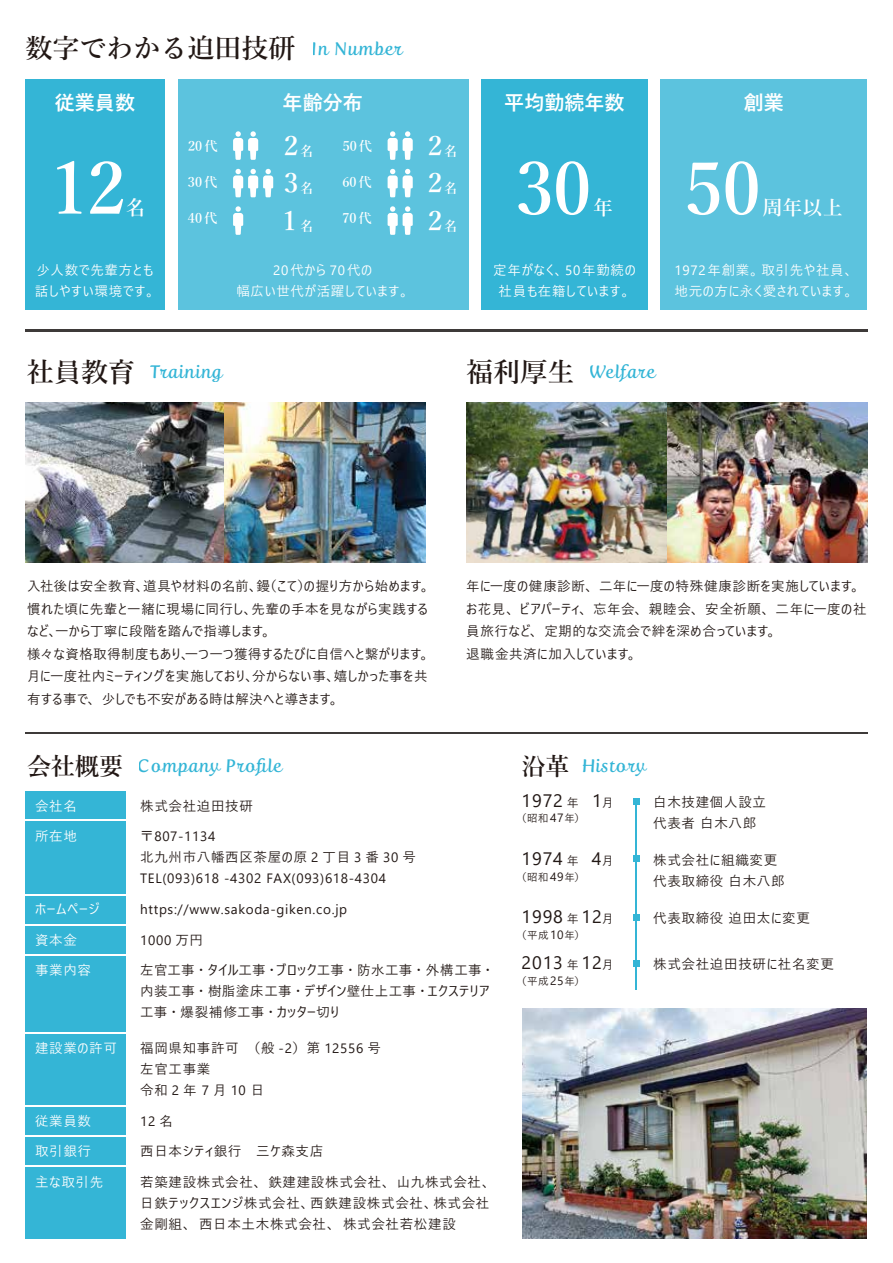
<style>
.page{position:relative;width:893px;height:1263px;background:#fff}
.page>*{position:absolute;margin:0;border:0;box-sizing:border-box;transform-origin:0 0}
.t1{font:600 72px "Yu Mincho";color:#fff}
.t2{font:600 27px "Yu Mincho";color:#221815}
.t3{font:600 27px "Yu Mincho";color:#fff}
.t4{font:600 24px "Yu Mincho";color:#221815}
.t5{font:600 20.1px "Yu Gothic UI";color:#fff}
.t6{font:600 20.1px "Yu Mincho";color:#fff}
.t7{font:18px "Fertigo Pro Script";letter-spacing:.05em;color:#34b5d6}
.t8{font:18px "Yu Gothic UI";letter-spacing:.05em;color:#221815}
.t9{font:13.5px/22.5px "Yu Gothic UI";letter-spacing:.05em;color:#221815}
.t10{font:13.5px/21px "Yu Gothic UI";letter-spacing:.05em;color:#fff;text-align:center}
.t11{font:13.5px/21px "Yu Gothic UI";letter-spacing:.02em;color:#221815}
.t12{font:600 13.5px "Yu Mincho";letter-spacing:.075em;color:#fff}
.t13{font:10.5px "Yu Gothic UI";letter-spacing:.05em;color:#221815}
.s1{font-size:13.5px}
.s2{font-family:"Yu Mincho";font-weight:600;font-size:27px;color:#221815}
.s3{font-size:12px}
</style>
<div class="page">
<div style="left:25px;top:79px;width:140px;height:231px;background:#34b5d6"></div>
<div style="left:481px;top:79px;width:166px;height:231px;background:#34b5d6"></div>
<div style="left:660px;top:79px;width:207px;height:231px;background:#5cc3de"></div>
<div style="left:178px;top:79px;width:290px;height:231px;background:#5cc3de"></div>
<svg style="left:233px;top:131px;width:25px;height:29px"></svg>
<svg style="left:233px;top:206px;width:10px;height:29px"></svg>
<svg style="left:233px;top:169px;width:40px;height:28px"></svg>
<svg style="left:388px;top:131px;width:25px;height:29px"></svg>
<svg style="left:388px;top:169px;width:25px;height:28px"></svg>
<svg style="left:388px;top:206px;width:25px;height:29px"></svg>
<hr style="left:25px;top:329px;width:842px;height:2px;background:#3e3a39">
<img style="left:25px;top:402px;width:400px;height:161px">
<hr style="left:25px;top:732px;width:842px;height:2px;background:#3e3a39">
<img style="left:467px;top:402px;width:400px;height:161px">
<div style="left:25px;top:791px;width:101px;height:447px;background:#34b5d6"></div>
<hr style="left:25px;top:820px;width:101px;height:1px;background:#fff">
<hr style="left:25px;top:895px;width:101px;height:1px;background:#fff">
<hr style="left:25px;top:925px;width:101px;height:1px;background:#fff">
<hr style="left:25px;top:955px;width:101px;height:1px;background:#fff">
<hr style="left:25px;top:1033px;width:101px;height:1px;background:#fff">
<hr style="left:25px;top:1105px;width:101px;height:2px;background:#fff">
<hr style="left:25px;top:1135px;width:101px;height:2px;background:#fff">
<hr style="left:25px;top:1165px;width:101px;height:2px;background:#fff">
<img style="left:523px;top:1008px;width:343px;height:230px">
<div style="left:633px;top:798px;width:6px;height:7px;background:#34b5d6"></div>
<div style="left:633px;top:855px;width:6px;height:7px;background:#34b5d6"></div>
<svg style="left:633px;top:914px;width:6px;height:6px"></svg>
<div style="left:633px;top:960px;width:6px;height:7px;background:#34b5d6"></div>
<hr style="left:636px;top:804px;width:1px;height:186px;background:#34b5d6">
<h2 class="t2" style="left:25px;top:33px;width:271px">数字でわかる迫田技研</h2>
<h3 class="t5" style="left:55px;top:91px;width:82px">従業員数</h3>
<h3 class="t5" style="left:283px;top:91px;width:82px">年齢分布</h3>
<h3 class="t5" style="left:504px;top:91px;width:122px">平均勤続年数</h3>
<h3 class="t5" style="left:744px;top:91px;width:42px">創業</h3>
<h3 class="t7" style="left:312px;top:38px;width:92px">In Number</h3>
<h1 class="t1" style="left:50px;top:148px;width:77px">12</h1>
<h3 class="t6" style="left:126px;top:197px;width:22px">名</h3>
<p class="t10" style="left:35px;top:258px;width:122px;text-align:left">少人数で先輩方とも話しやすい環境です。</p>
<p class="t12" style="left:188px;top:139px;width:31px">20代</p>
<h2 class="t3" style="left:284px;top:131px;width:31px">2<span class="s1">名</span></h2>
<p class="t12" style="left:188px;top:175px;width:31px">30代</p>
<p class="t12" style="left:188px;top:211px;width:31px">40代</p>
<p class="t12" style="left:343px;top:139px;width:31px">50代</p>
<h2 class="t3" style="left:428px;top:131px;width:31px">2<span class="s1">名</span></h2>
<p class="t12" style="left:342px;top:175px;width:31px">60代</p>
<p class="t12" style="left:342px;top:211px;width:31px">70代</p>
<h2 class="t3" style="left:284px;top:168px;width:31px">3<span class="s1">名</span></h2>
<h2 class="t3" style="left:428px;top:168px;width:31px">2<span class="s1">名</span></h2>
<h2 class="t3" style="left:283px;top:206px;width:32px">1<span class="s1">名</span></h2>
<h2 class="t3" style="left:428px;top:206px;width:31px">2<span class="s1">名</span></h2>
<h1 class="t1" style="left:516px;top:148px;width:77px">30</h1>
<h3 class="t6" style="left:593px;top:197px;width:22px">年</h3>
<h1 class="t1" style="left:685px;top:148px;width:77px">50</h1>
<h3 class="t6" style="left:762px;top:197px;width:82px">周年以上</h3>
<p class="t10" style="left:236px;top:258px;width:174px">20代から 70代の<br>幅広い世代が活躍しています。</p>
<p class="t10" style="left:493px;top:258px;width:144px">定年がなく、50年勤続の社員も在籍しています。</p>
<p class="t10" style="left:674px;top:258px;width:180px;text-align:left">1972年創業。取引先や社員、地元の方に永く愛されています。</p>
<h2 class="t2" style="left:27px;top:357px;width:109px">社員教育</h2>
<h3 class="t7" style="left:150px;top:361px;width:74px">Training</h3>
<h3 class="t7" style="left:467px;top:361px;width:190px"><span class="s2">福利厚生</span> Welfare</h3>
<p class="t9" style="left:27px;top:573px;width:404px">入社後は安全教育、道具や材料の名前、鏝（こて）の握り方から始めます。慣れた頃に先輩と一緒に現場に同行し、先輩の手本を見ながら実践するなど、一から丁寧に段階を踏んで指導します。<br>様々な資格取得制度もあり、一つ一つ獲得するたびに自信へと繋がります。月に一度社内ミーティングを実施しており、分からない事、嬉しかった事を共有する事で、少しでも不安がある時は解決へと導きます。</p>
<p class="t9" style="left:466px;top:573px;width:402px">年に一度の健康診断、二年に一度の特殊健康診断を実施しています。お花見、ビアパーティ、忘年会、親睦会、安全祈願、二年に一度の社員旅行など、定期的な交流会で絆を深め合っています。<br>退職金共済に加入しています。</p>
<h3 class="t4" style="left:27px;top:753px;width:97px">会社概要</h3>
<p class="t10" style="left:35px;top:794px;width:43px">会社名</p>
<p class="t9" style="left:140px;top:793px;width:114px">株式会社迫田技研</p>
<p class="t10" style="left:35px;top:824px;width:43px">所在地</p>
<p class="t9" style="left:140px;top:824px;width:277px;line-height:21px">〒807-1134<br>北九州市八幡西区茶屋の原 2 丁目 3 番 30 号<br>TEL(093)618 -4302 FAX(093)618-4304</p>
<p class="t10" style="left:35px;top:897px;width:66px">ホームページ</p>
<p class="t9" style="left:140px;top:896px;width:208px">https://www.sakoda-giken.co.jp</p>
<p class="t10" style="left:35px;top:927px;width:43px">資本金</p>
<p class="t9" style="left:140px;top:927px;width:64px">1000 万円</p>
<p class="t10" style="left:35px;top:958px;width:58px">事業内容</p>
<p class="t11" style="left:140px;top:958px;width:353px">左官工事・タイル工事・ブロック工事・防水工事・外構工事・内装工事・樹脂塗床工事・デザイン壁仕上工事・エクステリア工事・爆裂補修工事・カッター切り</p>
<p class="t10" style="left:35px;top:1036px;width:83px">建設業の許可</p>
<h3 class="t7" style="left:138px;top:755px;width:145px">Company Profile</h3>
<h3 class="t4" style="left:521px;top:753px;width:49px">沿革</h3>
<h3 class="t7" style="left:581px;top:755px;width:66px">History</h3>
<h3 class="t8" style="left:521px;top:783px;width:94px">1972 <span class="s3">年</span> 1<span class="s3">月</span></h3>
<p class="t13" style="left:516px;top:809px;width:70px">（昭和<span class="s3">47</span>年）</p>
<p class="t9" style="left:653px;top:789px;width:114px;line-height:21px">白木技建個人設立代表者 白木八郎</p>
<h3 class="t8" style="left:521px;top:841px;width:94px">1974 <span class="s3">年</span> 4<span class="s3">月</span></h3>
<p class="t9" style="left:653px;top:847px;width:133px;line-height:21px">株式会社に組織変更代表取締役 白木八郎</p>
<p class="t13" style="left:516px;top:867px;width:70px">（昭和<span class="s3">49</span>年）</p>
<h3 class="t8" style="left:521px;top:899px;width:94px">1998 <span class="s3">年</span> 12<span class="s3">月</span></h3>
<p class="t9" style="left:653px;top:905px;width:158px">代表取締役 迫田太に変更</p>
<h3 class="t8" style="left:521px;top:945px;width:94px">2013 <span class="s3">年</span> 12<span class="s3">月</span></h3>
<p class="t9" style="left:653px;top:951px;width:182px">株式会社迫田技研に社名変更</p>
<p class="t13" style="left:516px;top:926px;width:70px">（平成<span class="s3">10</span>年）</p>
<p class="t13" style="left:516px;top:971px;width:70px">（平成<span class="s3">25</span>年）</p>
<p class="t9" style="left:140px;top:1036px;width:242px;line-height:21px">福岡県知事許可　（般 -2）第 12556 号左官工事業<br>令和2年 7月10 日</p>
<p class="t9" style="left:140px;top:1108px;width:34px">12 名</p>
<p class="t10" style="left:35px;top:1108px;width:58px">従業員数</p>
<p class="t10" style="left:35px;top:1139px;width:58px">取引銀行</p>
<p class="t10" style="left:35px;top:1170px;width:70px">主な取引先</p>
<p class="t9" style="left:140px;top:1138px;width:184px">西日本シティ銀行　三ケ森支店</p>
<p class="t9" style="left:140px;top:1170px;width:352px;line-height:21px;text-align:justify">若築建設株式会社、鉄建建設株式会社、山九株式会社、日鉄テックスエンジ株式会社、西鉄建設株式会社、株式会社金剛組、西日本土木株式会社、株式会社若松建設</p>
</div>
